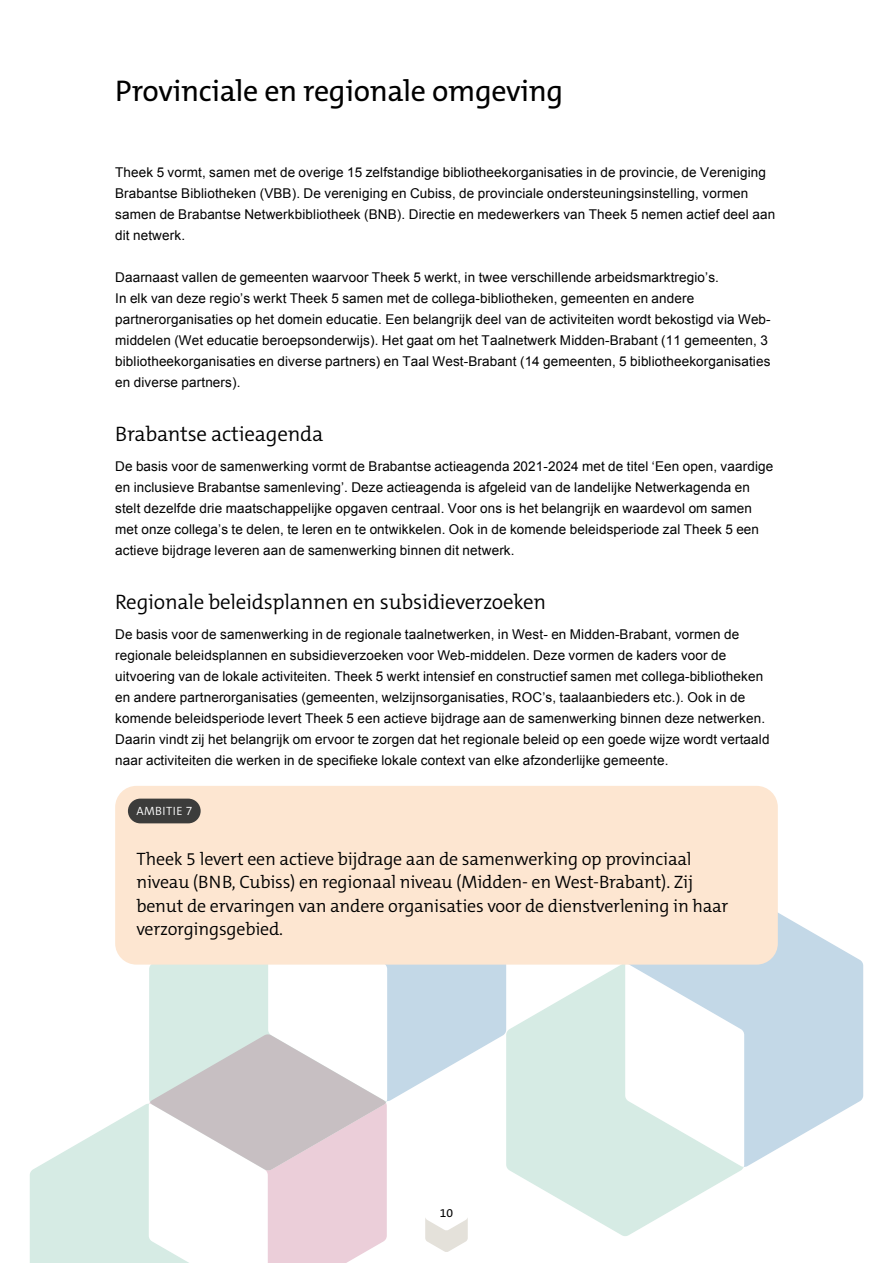
<style>
.page{position:relative;width:893px;height:1263px;background:#fff}
.page>*{position:absolute;margin:0;border:0;box-sizing:border-box;transform-origin:0 0}
.t1{font:30px "The Mix C5 s";letter-spacing:-.01em;color:#000}
.t2{font:300 21px "The Mix C5 s";letter-spacing:-.01em;color:#000}
.t3{font:300 18px/23.4px "The Mix C5 s";letter-spacing:-.01em;color:#000}
.t4{font:13.5px/21px "Arial";letter-spacing:.01em;color:#000}
.t5{font:300 12px "The Mix C5 s";letter-spacing:.035em;color:#fff}
.t6{font:12px "The Mix C5 s";color:#000}
</style>
<div class="page">
<svg style="left:387px;top:965px;width:119px;height:136px;fill:#c3d8e7"></svg>
<svg style="left:149px;top:965px;width:238px;height:69px;fill:#dcede8"></svg>
<svg style="left:744px;top:913px;width:119px;height:254px;fill:#c3d8e7"></svg>
<svg style="left:506px;top:965px;width:238px;height:271px;fill:#d6ebe4"></svg>
<svg style="left:30px;top:1034px;width:357px;height:229px"></svg>
<svg style="left:425px;top:1218px;width:43px;height:34px"></svg>
<div style="left:115px;top:786px;width:663px;height:179px;background:#fde6d1;border-radius:21px"></div>
<div style="left:128px;top:799px;width:73px;height:24px;background:#3c3c3b;border-radius:12px"></div>
<h1 class="t1" style="left:115px;top:72px;width:450px">Provinciale en regionale omgeving</h1>
<p class="t4" style="left:115px;top:162px;width:661px">Theek 5 vormt, samen met de overige 15 zelfstandige bibliotheekorganisaties in de provincie, de Vereniging Brabantse Bibliotheken (VBB). De vereniging en Cubiss, de provinciale ondersteuningsinstelling, vormen samen de Brabantse Netwerkbibliotheek (BNB). Directie en medewerkers van Theek 5 nemen actief deel aan dit netwerk.</p>
<p class="t4" style="left:115px;top:267px;width:657px">Daarnaast vallen de gemeenten waarvoor Theek 5 werkt, in twee verschillende arbeidsmarktregio’s.<br>In elk van deze regio’s werkt Theek 5 samen met de collega-bibliotheken, gemeenten en andere partnerorganisaties op het domein educatie. Een belangrijk deel van de activiteiten wordt bekostigd via Web&shy;middelen (Wet educatie beroepsonderwijs). Het gaat om het Taalnetwerk Midden-Brabant (11 gemeenten, 3 bibliotheekorganisaties en diverse partners) en Taal West-Brabant (14 gemeenten, 5 bibliotheekorganisaties en diverse partners).</p>
<h2 class="t2" style="left:115px;top:420px;width:210px">Brabantse actieagenda</h2>
<p class="t4" style="left:115px;top:456px;width:660px">De basis voor de samenwerking vormt de Brabantse actieagenda 2021-2024 met de titel ‘Een open, vaardige en inclusieve Brabantse samenleving’. Deze actieagenda is afgeleid van de landelijke Netwerkagenda en stelt dezelfde drie maatschappelijke opgaven centraal. Voor ons is het belangrijk en waardevol om samen met onze collega’s te delen, te leren en te ontwikkelen. Ook in de komende beleidsperiode zal Theek 5 een actieve bijdrage leveren aan de samenwerking binnen dit netwerk.</p>
<h2 class="t2" style="left:115px;top:588px;width:432px">Regionale beleidsplannen en subsidieverzoeken</h2>
<p class="t4" style="left:115px;top:624px;width:656px">De basis voor de samenwerking in de regionale taalnetwerken, in West- en Midden-Brabant, vormen de regionale beleidsplannen en subsidieverzoeken voor Web-middelen. Deze vormen de kaders voor de uitvoering van de lokale activiteiten. Theek 5 werkt intensief en constructief samen met collega-bibliotheken en andere partnerorganisaties (gemeenten, welzijnsorganisaties, ROC’s, taalaanbieders etc.). Ook in de komende beleidsperiode levert Theek 5 een actieve bijdrage aan de samenwerking binnen deze netwerken.<br>Daarin vindt zij het belangrijk om ervoor te zorgen dat het regionale beleid op een goede wijze wordt vertaald naar activiteiten die werken in de specifieke lokale context van elke afzonderlijke gemeente.</p>
<p class="t5" style="left:136px;top:803px;width:57px">AMBITIE 7</p>
<p class="t3" style="left:136px;top:847px;width:594px">Theek 5 levert een actieve bijdrage aan de samenwerking op provinciaal niveau (BNB, Cubiss) en regionaal niveau (Midden- en West-Brabant). Zij benut de ervaringen van andere organisaties voor de dienstverlening in haar verzorgingsgebied.</p>
<p class="t6" style="left:440px;top:1205px;width:15px">10</p>
</div>
